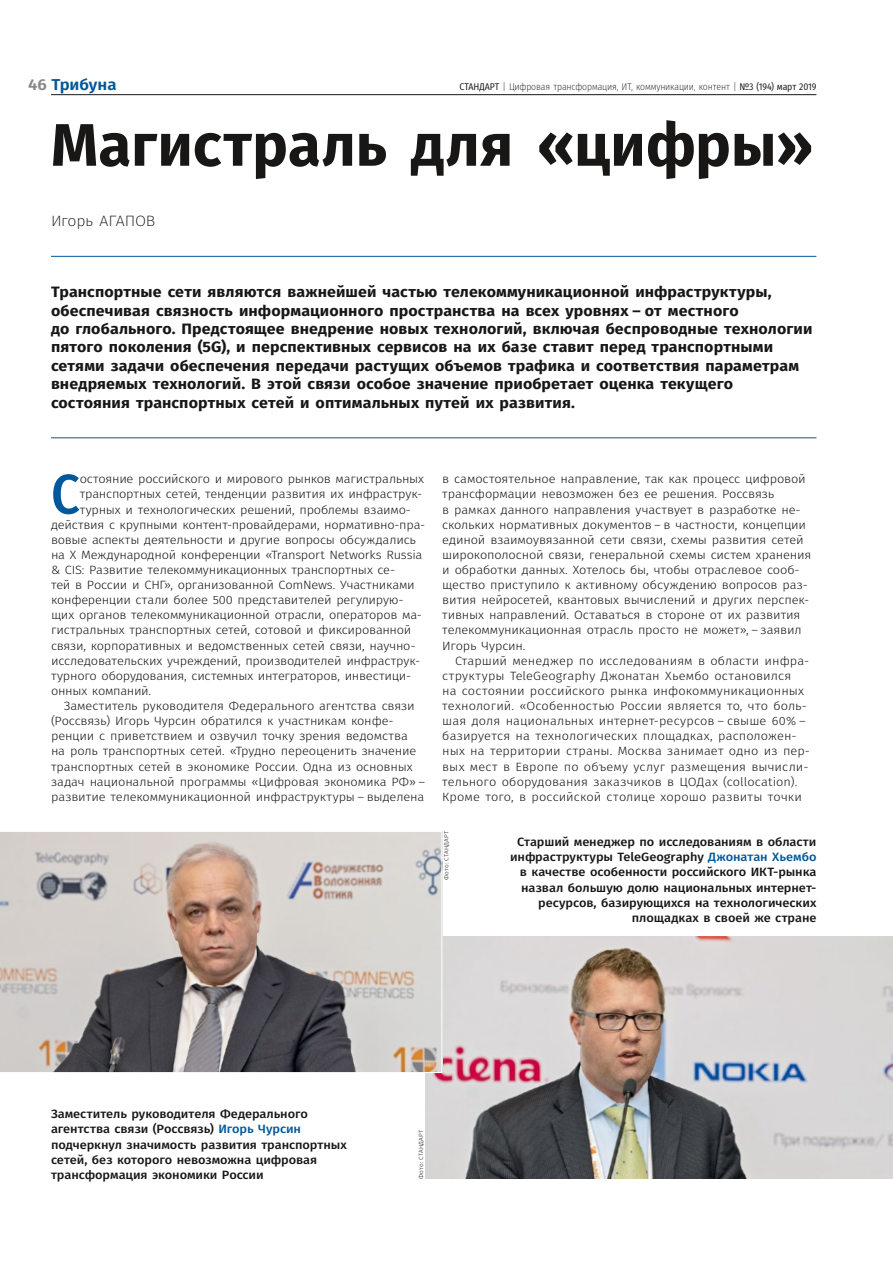
<style>
.page{position:relative;width:893px;height:1263px;background:#fff}
.page>*{position:absolute;margin:0;border:0;box-sizing:border-box;transform-origin:0 0}
.H_40_46{font:700 60px "Fira Sans";color:#181716}
.Drop{font:500 55.8px "Fira Sans Condensed";color:#005799}
.t1{font:600 15.75px "Fira Sans";letter-spacing:-.005em;color:#005799;scale:1.06 1}
.Lead{font:700 15px/18.5px "Fira Sans";letter-spacing:.005em;color:#181716;scale:1.06 1}
.Aut{font:200 15px "Fira Sans";letter-spacing:-.02em;color:#181716;scale:1.06 1}
.body{font:300 12px/15.1px "Fira Sans";letter-spacing:-.005em;color:#181716;scale:1.07 1}
.Drop-2{font:300 12px "Fira Sans";letter-spacing:-.02em;color:#181716;scale:1.07 1}
.gCapK{font:500 12px/15.1px "Fira Sans";letter-spacing:-.005em;color:#181716;scale:1.07 1}
.t2{font:200 9.75px "Fira Sans Condensed";letter-spacing:-.015em;color:#181716}
.gAut{font:300 6px "Fira Sans";letter-spacing:.015em;color:#181716;scale:1.07 1}
.s1{color:#868786}
.s2{font-weight:400}
.s3{color:#005799}
</style>
<div class="page">
<img style="left:425px;top:937px;width:468px;height:242px">
<svg style="left:0;top:832px;width:442px;height:241px;background:#b0a8a5"></svg>
<hr style="left:51px;top:256px;width:765px;height:1px;background:#005799">
<hr style="left:51px;top:437px;width:765px;height:1px;background:#005799">
<hr style="left:51px;top:94px;width:765px;height:1px;background:#181716">
<h3 class="t1" style="left:28px;top:72px;width:85px"><span class="s1">46</span> Трибуна</h3>
<p class="t2" style="left:459px;top:80px;width:358px"><span class="s2">СТАНДАРТ</span> | Цифровая трансформация, ИТ, коммуникации, контент | <span class="s2">№3 (194) март 2019</span></p>
<p class="H_40_46" style="left:51px;top:94px;width:764px">Магистраль для «цифры»</p>
<p class="Aut" style="left:51px;top:210px;width:100px">Игорь АГАПОВ</p>
<p class="Lead" style="left:51px;top:282px;width:720px">Транспортные сети являются важнейшей частью телекоммуникационной инфраструктуры, обеспечивая связность информационного пространства на всех уровнях – от местного<br>до глобального. Предстоящее внедрение новых технологий, включая беспроводные технологии пятого поколения (5G), и перспективных сервисов на их базе ставит перед транспортными сетями задачи обеспечения передачи растущих объемов трафика и соответствия параметрам внедряемых технологий. В этой связи особое значение приобретает оценка текущего состояния транспортных сетей и оптимальных путей их развития.</p>
<p class="Drop" style="left:51px;top:449px;width:30px">С</p>
<p class="Drop-2" style="left:80px;top:471px;width:323px">остояние российского и мирового рынков магистральных</p>
<p class="Drop-2" style="left:80px;top:486px;width:322px">транспортных сетей, тенденции развития их инфраструк-</p>
<p class="Drop-2" style="left:80px;top:501px;width:311px">турных и технологических решений, проблемы взаимо-</p>
<p class="Drop-2" style="left:51px;top:516px;width:351px">действия с крупными контент-провайдерами, нормативно-пра-</p>
<p class="Drop-2" style="left:51px;top:531px;width:342px">вовые аспекты деятельности и другие вопросы обсуждались</p>
<p class="Drop-2" style="left:51px;top:546px;width:349px">на X Международной конференции «Transport Networks Russia</p>
<p class="Drop-2" style="left:51px;top:561px;width:323px">&amp; CIS: Развитие телекоммуникационных транспортных се-</p>
<p class="Drop-2" style="left:51px;top:576px;width:341px">тей в России и СНГ», организованной ComNews. Участниками</p>
<p class="Drop-2" style="left:51px;top:591px;width:331px">конференции стали более 500 представителей регулирую-</p>
<p class="Drop-2" style="left:51px;top:607px;width:348px">щих органов телекоммуникационной отрасли, операторов ма-</p>
<p class="Drop-2" style="left:51px;top:622px;width:338px">гистральных транспортных сетей, сотовой и фиксированной</p>
<p class="Drop-2" style="left:51px;top:637px;width:342px">связи, корпоративных и ведомственных сетей связи, научно-</p>
<p class="Drop-2" style="left:51px;top:652px;width:346px">исследовательских учреждений, производителей инфраструк-</p>
<p class="Drop-2" style="left:51px;top:667px;width:338px">турного оборудования, системных интеграторов, инвестици-</p>
<p class="Drop-2" style="left:51px;top:682px;width:95px">онных компаний.</p>
<p class="body" style="left:51px;top:698px;width:351px;text-indent:13px">Заместитель руководителя Федерального агентства связи (Россвязь) Игорь Чурсин обратился к участникам конфе&shy;ренции с приветствием и озвучил точку зрения ведомства<br>на роль транспортных сетей. «Трудно переоценить значение транспортных сетей в экономике России. Одна из основных задач национальной программы «Цифровая экономика РФ» – развитие телекоммуникационной инфраструктуры – выделена</p>
<p class="body" style="left:442px;top:471px;width:346px">в самостоятельное направление, так как процесс цифровой трансформации невозможен без ее решения. Россвязь<br>в рамках данного направления участвует в разработке не&shy;скольких нормативных документов – в частности, концепции единой взаимоувязанной сети связи, схемы развития сетей широкополосной связи, генеральной схемы систем хранения и обработки данных. Хотелось бы, чтобы отраслевое сооб&shy;щество приступило к активному обсуждению вопросов раз&shy;вития нейросетей, квантовых вычислений и других перспек&shy;тивных направлений. Оставаться в стороне от их развития телекоммуникационная отрасль просто не может», – заявил Игорь Чурсин.</p>
<p class="body" style="left:442px;top:653px;width:345px;text-indent:13px">Старший менеджер по исследованиям в области инфра&shy;структуры TeleGeography Джонатан Хьембо остановился<br>на состоянии российского рынка инфокоммуникационных технологий. «Особенностью России является то, что боль&shy;шая доля национальных интернет-ресурсов – свыше 60% – базируется на технологических площадках, расположен&shy;ных на территории страны. Москва занимает одно из пер&shy;вых мест в Европе по объему услуг размещения вычисли&shy;тельного оборудования заказчиков в ЦОДах (collocation).<br>Кроме того, в российской столице хорошо развиты точки</p>
<p class="gAut" style="left:442px;top:880px;width:47px;rotate:-90deg">Фото: СТАНДАРТ</p>
<p class="gCapK" style="left:510px;top:834px;width:288px;text-align:right">Старший менеджер по исследованиям в области инфраструктуры TeleGeography <span class="s3">Джонатан Хьембо </span>в качестве особенности российского ИКТ-рынка назвал большую долю национальных интернет&shy;ресурсов, базирующихся на технологических площадках в своей же стране</p>
<p class="gCapK" style="left:51px;top:1106px;width:278px">Заместитель руководителя Федерального агентства связи (Россвязь) <span class="s3">Игорь Чурсин </span>подчеркнул значимость развития транспортных сетей, без которого невозможна цифровая трансформация экономики России</p>
<p class="gAut" style="left:417px;top:1179px;width:47px;rotate:-90deg">Фото: СТАНДАРТ</p>
</div>
